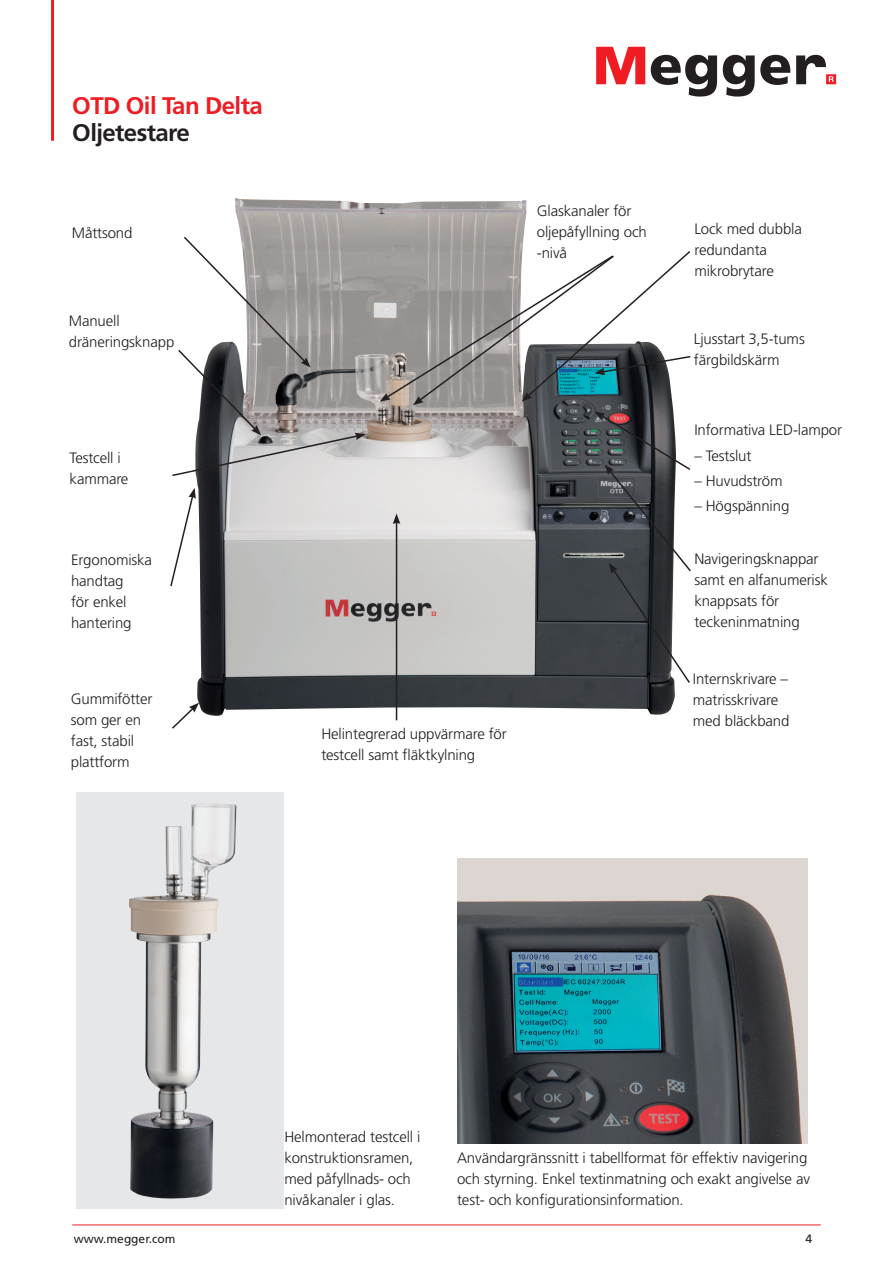
<style>
.page{position:relative;width:893px;height:1263px;background:#fff}
.page>*{position:absolute;margin:0;border:0;box-sizing:border-box;transform-origin:0 0}
.t1{font:700 24px "Frutiger LT Pro";letter-spacing:-.025em;color:#ee1d23}
.t2{font:700 24px "Frutiger LT Pro";letter-spacing:-.025em;color:#231f20}
.t3{font:300 15px/21px "Frutiger LT Pro";letter-spacing:-.01em;color:#231f20}
.t4{font:12px "Frutiger LT Pro";color:#231f20}
</style>
<div class="page">
<hr style="left:51px;top:0;width:3px;height:141px;background:#ee1d23">
<svg style="left:596px;top:47px;width:49px;height:37px"></svg>
<svg style="left:651px;top:55px;width:66px;height:42px"></svg>
<svg style="left:723px;top:55px;width:67px;height:42px"></svg>
<svg style="left:796px;top:55px;width:40px;height:29px"></svg>
<hr style="left:72px;top:1225px;width:749px;height:1px;background:#ee1d23">
<img style="left:196px;top:198px;width:479px;height:518px">
<svg style="left:594px;top:411px;width:97px;height:273px"></svg>
<svg style="left:172px;top:703px;width:27px;height:26px"></svg>
<svg style="left:170px;top:488px;width:26px;height:99px"></svg>
<hr style="left:396px;top:522px;width:1px;height:198px;background:#231f20">
<svg style="left:393px;top:513px;width:7px;height:11px"></svg>
<svg style="left:172px;top:235px;width:194px;height:242px"></svg>
<svg style="left:380px;top:249px;width:311px;height:156px"></svg>
<img style="left:457px;top:859px;width:351px;height:284px">
<div style="left:76px;top:793px;width:207px;height:416px;background:#e6e7e9"></div>
<img style="left:129px;top:803px;width:108px;height:396px">
<h1 class="t1" style="left:72px;top:91px;width:192px">OTD Oil Tan Delta</h1>
<h1 class="t2" style="left:72px;top:118px;width:119px">Oljetestare</h1>
<p class="t3" style="left:72px;top:222px;width:62px">Måttsond</p>
<p class="t3" style="left:69px;top:310px;width:107px">Manuell dräneringsknapp</p>
<p class="t3" style="left:70px;top:447px;width:60px">Testcell i kammare</p>
<p class="t3" style="left:71px;top:549px;width:83px">Ergonomiska handtag<br>för enkel hantering</p>
<p class="t3" style="left:71px;top:688px;width:83px">Gummifötter som ger en fast, stabil plattform</p>
<p class="t3" style="left:537px;top:200px;width:111px">Glaskanaler för oljepåfyllning och -nivå</p>
<p class="t3" style="left:321px;top:724px;width:187px">Helintegrerad uppvärmare för testcell samt fläktkylning</p>
<p class="t3" style="left:694px;top:218px;width:109px">Lock med dubbla redundanta mikrobrytare</p>
<p class="t3" style="left:694px;top:329px;width:112px">Ljusstart 3,5-tums färgbildskärm</p>
<p class="t3" style="left:694px;top:420px;width:149px">Informativa LED-lampor</p>
<p class="t3" style="left:694px;top:445px;width:58px">– Testslut</p>
<p class="t3" style="left:694px;top:470px;width:90px">– Huvudström</p>
<p class="t3" style="left:694px;top:495px;width:96px">– Högspänning</p>
<p class="t3" style="left:694px;top:548px;width:135px">Navigeringsknappar samt en alfanumerisk knappsats för teckeninmatning</p>
<p class="t3" style="left:693px;top:668px;width:98px">Internskrivare – matrisskrivare med bläckband</p>
<p class="t3" style="left:284px;top:1126px;width:138px">Helmonterad testcell i konstruktionsramen, med påfyllnads- och nivåkanaler i glas.</p>
<p class="t3" style="left:457px;top:1147px;width:354px">Användargränssnitt i tabellformat för effektiv navigering och styrning. Enkel textinmatning och exakt angivelse av test- och konfigurationsinformation.</p>
<p class="t4" style="left:74px;top:1231px;width:103px">www.megger.com</p>
<p class="t4" style="left:805px;top:1231px;width:8px">4</p>
</div>
